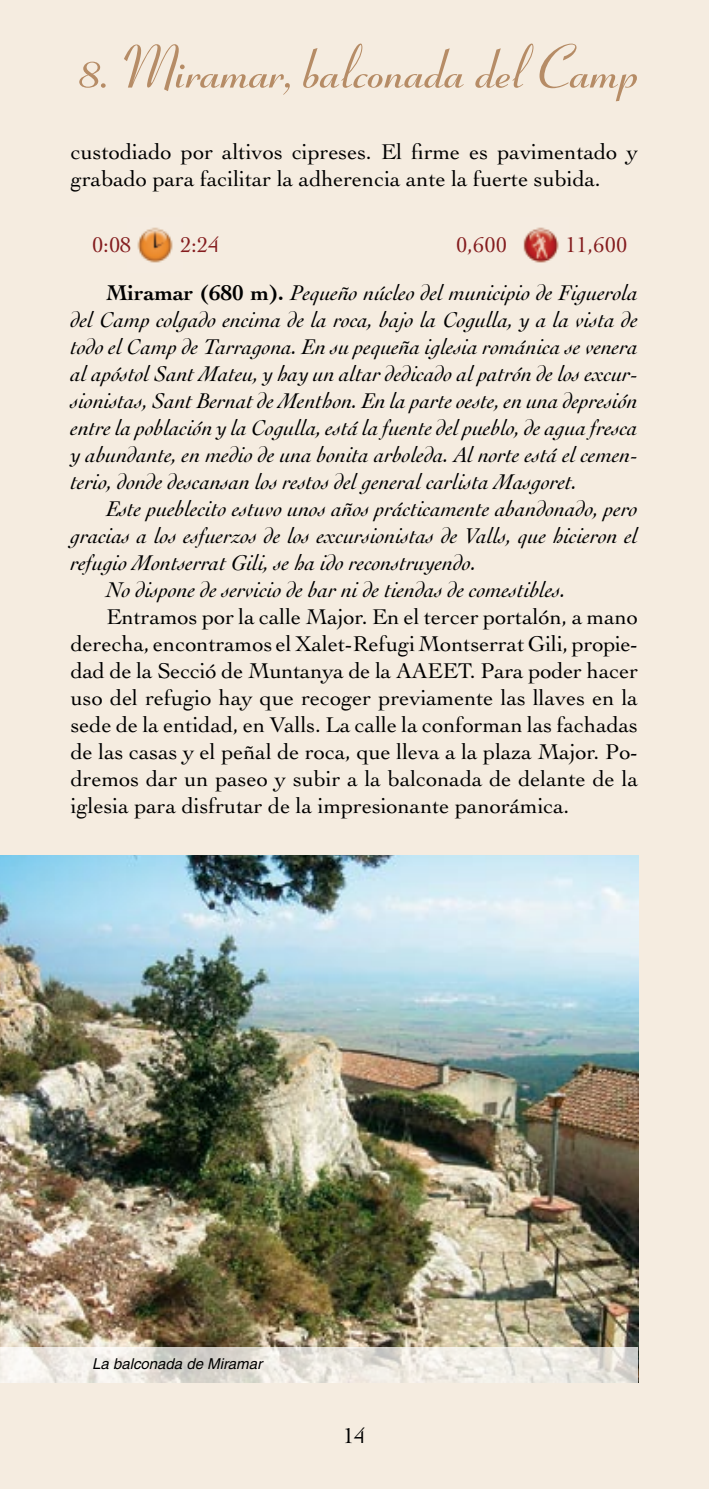
<style>
.page{position:relative;width:709px;height:1489px;background:#fff}
.page>*{position:absolute;margin:0;border:0;box-sizing:border-box;transform-origin:0 0}
.t1{font:700 60px "Coronet";color:#b68c66}
.t2{font:italic 22.5px/27px "Cochin";color:#000}
.t3{font:22.5px/27px "Cochin";color:#000}
.t4{font:22.5px "Cochin";color:#841c1e}
.t5{font:italic 15px "Helvetica";color:#000}
.s1{font-style:normal;color:#841c1e}
.s2{font-weight:700;font-style:normal}
</style>
<div class="page">
<div style="left:0;top:0;width:708px;height:1488px;background:#f5ece0"></div>
<svg style="left:708px;top:0;width:1px;height:1488px"></svg>
<img style="left:520px;top:217px;width:48px;height:55px">
<img style="left:127px;top:217px;width:56px;height:56px">
<img style="left:0;top:855px;width:638px;height:492px">
<svg style="left:0;top:1347px;width:638px;height:35px;background:#e9e5df"></svg>
<h1 class="t1" style="left:75px;top:33px;width:564px">8. Miramar, balconada del Camp</h1>
<p class="t3" style="left:71px;top:138px;width:568px">custodiado por altivos cipreses. El firme es pavimentado y grabado para facilitar la adherencia ante la fuerte subida.</p>
<p class="t4" style="left:92px;top:232px;width:41px">0:08</p>
<p class="t4" style="left:180px;top:232px;width:41px">2:24</p>
<p class="t4" style="left:456px;top:232px;width:52px">0,600</p>
<p class="t2" style="left:106px;top:220px;width:533px;line-height:48.2px;text-indent:459px"><span class="s1">11,600<br></span><span class="s2">Miramar (680 m).</span> Pequeño núcleo del municipio de Figuerola</p>
<p class="t2" style="left:71px;top:306px;width:569px;text-align:justify">del Camp colgado encima de la roca, bajo la Cogulla, y a la vista de todo el Camp de Tarragona. En su pequeña iglesia románica se venera al apóstol Sant Mateu, y hay un altar dedicado al patrón de los excur&shy;sionistas, Sant Bernat de Menthon. En la parte oeste, en una depresión entre la población y la Cogulla, está la fuente del pueblo, de agua fresca y abundante, en medio de una bonita arboleda. Al norte está el cemen&shy;terio, donde descansan los restos del general carlista Masgoret.</p>
<p class="t2" style="left:106px;top:495px;width:533px">Este pueblecito estuvo unos años prácticamente abandonado, pero</p>
<p class="t2" style="left:71px;top:522px;width:568px">gracias a los esfuerzos de los excursionistas de Valls, que hicieron el</p>
<p class="t2" style="left:71px;top:549px;width:407px">refugio Montserrat Gili, se ha ido reconstruyendo.</p>
<p class="t2" style="left:106px;top:576px;width:461px">No dispone de servicio de bar ni de tiendas de comestibles.</p>
<p class="t3" style="left:71px;top:603px;width:569px;text-align:justify;text-indent:35px">Entramos por la calle Major. En el tercer portalón, a mano derecha, encontramos el Xalet-Refugi Montserrat Gili, propie&shy;dad de la Secció de Muntanya de la AAEET. Para poder hacer uso del refugio hay que recoger previamente las llaves en la sede de la entidad, en Valls. La calle la conforman las fachadas de las casas y el peñal de roca, que lleva a la plaza Major. Po&shy;dremos dar un paseo y subir a la balconada de delante de la iglesia para disfrutar de la impresionante panorámica.</p>
<p class="t5" style="left:92px;top:1354px;width:171px">La balconada de Miramar</p>
<p class="t3" style="left:343px;top:1421px;width:24px">14</p>
</div>
